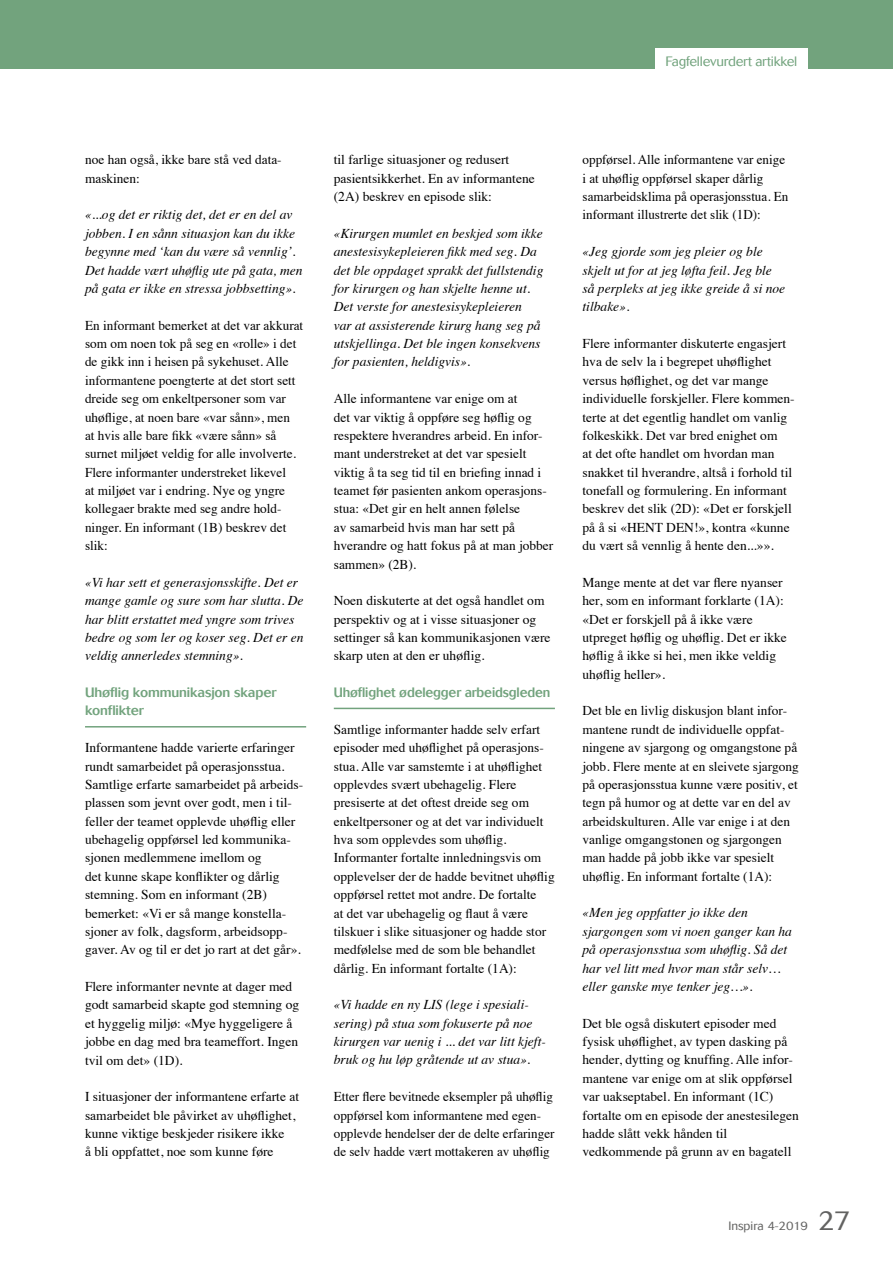
<style>
.page{position:relative;width:893px;height:1263px;background:#fff}
.page>*{position:absolute;margin:0;border:0;box-sizing:border-box;transform-origin:0 0}
.t1{font:300 27px "Cosmos";color:#626261}
.t2{font:13.5px/18.3px "Times";color:#000}
.t3{font:italic 13.5px/18.3px "Times";color:#000}
.t4{font:500 13.5px/18.3px "Cosmos";letter-spacing:-.01em;color:#72a37d}
.t5{font:500 13.5px "Cosmos";letter-spacing:-.01em;color:#72a37d;scale:.96 1}
.t6{font:300 13.5px "Cosmos";letter-spacing:-.015em;color:#72a37d}
.t7{font:300 12px "Cosmos";color:#626261}
</style>
<div class="page">
<hr style="left:85px;top:726px;width:221px;height:1px;background:#72a37d">
<hr style="left:334px;top:708px;width:221px;height:1px;background:#72a37d">
<div style="left:0;top:0;width:893px;height:68px;background:#72a37d"></div>
<div style="left:656px;top:48px;width:152px;height:29px;background:#fff"></div>
<p class="t6" style="left:665px;top:54px;width:134px">Fagfellevurdert artikkel</p>
<p class="t2" style="left:85px;top:149px;width:198px">noe han også, ikke bare stå ved data&shy;maskinen:</p>
<p class="t3" style="left:85px;top:205px;width:219px">«...og det er riktig det, det er en del av jobben. I en sånn situasjon kan du ikke begynne med ‘kan du være så vennlig’.<br>Det hadde vært uhøflig ute på gata, men på gata er ikke en stressa jobbsetting».</p>
<p class="t2" style="left:85px;top:315px;width:220px">En informant bemerket at det var akkurat som om noen tok på seg en «rolle» i det de gikk inn i heisen på sykehuset. Alle informantene poengterte at det stort sett dreide seg om enkeltpersoner som var uhøflige, at noen bare «var sånn», men<br>at hvis alle bare fikk «være sånn» så surnet miljøet veldig for alle involverte.<br>Flere informanter understreket likevel<br>at miljøet var i endring. Nye og yngre kollegaer brakte med seg andre hold&shy;ninger. En informant (1B) beskrev det slik:</p>
<p class="t3" style="left:85px;top:572px;width:220px">«Vi har sett et generasjonsskifte. Det er mange gamle og sure som har slutta. De har blitt erstattet med yngre som trives bedre og som ler og koser seg. Det er en veldig annerledes stemning».</p>
<p class="t4" style="left:85px;top:683px;width:193px">Uhøflig kommunikasjon skaper konflikter</p>
<p class="t2" style="left:85px;top:737px;width:220px">Informantene hadde varierte erfaringer rundt samarbeidet på operasjonsstua.<br>Samtlige erfarte samarbeidet på arbeids&shy;plassen som jevnt over godt, men i til&shy;feller der teamet opplevde uhøflig eller ubehagelig oppførsel led kommunika&shy;sjonen medlemmene imellom og<br>det kunne skape konflikter og dårlig stemning. Som en informant (2B) bemerket: «Vi er så mange konstella&shy;sjoner av folk, dagsform, arbeidsopp&shy;gaver. Av og til er det jo rart at det går».</p>
<p class="t2" style="left:85px;top:976px;width:216px">Flere informanter nevnte at dager med godt samarbeid skapte god stemning og et hyggelig miljø: «Mye hyggeligere å jobbe en dag med bra teameffort. Ingen tvil om det» (1D).</p>
<p class="t2" style="left:85px;top:1086px;width:216px">I situasjoner der informantene erfarte at samarbeidet ble påvirket av uhøflighet, kunne viktige beskjeder risikere ikke<br>å bli oppfattet, noe som kunne føre</p>
<p class="t2" style="left:334px;top:149px;width:202px">til farlige situasjoner og redusert pasientsikkerhet. En av informantene (2A) beskrev en episode slik:</p>
<p class="t3" style="left:334px;top:223px;width:211px">«Kirurgen mumlet en beskjed som ikke anestesisykepleieren fikk med seg. Da det ble oppdaget sprakk det fullstendig for kirurgen og han skjelte henne ut.<br>Det verste for anestesisykepleieren<br>var at assisterende kirurg hang seg på utskjellinga. Det ble ingen konsekvens for pasienten, heldigvis».</p>
<p class="t2" style="left:334px;top:388px;width:221px">Alle informantene var enige om at<br>det var viktig å oppføre seg høflig og respektere hverandres arbeid. En infor&shy;mant understreket at det var spesielt viktig å ta seg tid til en briefing innad i teamet før pasienten ankom operasjons&shy;stua: «Det gir en helt annen følelse<br>av samarbeid hvis man har sett på hverandre og hatt fokus på at man jobber sammen» (2B).</p>
<p class="t2" style="left:334px;top:590px;width:218px">Noen diskuterte at det også handlet om perspektiv og at i visse situasjoner og settinger så kan kommunikasjonen være skarp uten at den er uhøflig.</p>
<p class="t5" style="left:334px;top:684px;width:227px">Uhøflighet ødelegger arbeidsgleden</p>
<p class="t2" style="left:334px;top:719px;width:222px">Samtlige informanter hadde selv erfart episoder med uhøflighet på operasjons&shy;stua. Alle var samstemte i at uhøflighet opplevdes svært ubehagelig. Flere presiserte at det oftest dreide seg om enkeltpersoner og at det var individuelt hva som opplevdes som uhøflig.<br>Informanter fortalte innledningsvis om opplevelser der de hadde bevitnet uhøflig oppførsel rettet mot andre. De fortalte<br>at det var ubehagelig og flaut å være tilskuer i slike situasjoner og hadde stor medfølelse med de som ble behandlet dårlig. En informant fortalte (1A):</p>
<p class="t3" style="left:334px;top:995px;width:214px">«Vi hadde en ny LIS (lege i spesiali&shy;sering) på stua som fokuserte på noe kirurgen var uenig i ... det var litt kjeft&shy;bruk og hu løp gråtende ut av stua».</p>
<p class="t2" style="left:334px;top:1086px;width:222px">Etter flere bevitnede eksempler på uhøflig oppførsel kom informantene med egen&shy;opplevde hendelser der de delte erfaringer de selv hadde vært mottakeren av uhøflig</p>
<p class="t2" style="left:583px;top:149px;width:207px">oppførsel. Alle informantene var enige i at uhøflig oppførsel skaper dårlig samarbeidsklima på operasjonsstua. En informant illustrerte det slik (1D):</p>
<p class="t3" style="left:583px;top:242px;width:204px">«Jeg gjorde som jeg pleier og ble skjelt ut for at jeg løfta feil. Jeg ble så perpleks at jeg ikke greide å si noe tilbake».</p>
<p class="t2" style="left:583px;top:333px;width:214px">Flere informanter diskuterte engasjert hva de selv la i begrepet uhøflighet versus høflighet, og det var mange individuelle forskjeller. Flere kommen&shy;terte at det egentlig handlet om vanlig folkeskikk. Det var bred enighet om<br>at det ofte handlet om hvordan man snakket til hverandre, altså i forhold til tonefall og formulering. En informant beskrev det slik (2D): «Det er forskjell på å si «HENT DEN!», kontra «kunne du vært så vennlig å hente den...»».</p>
<p class="t2" style="left:583px;top:572px;width:206px">Mange mente at det var flere nyanser her, som en informant forklarte (1A): «Det er forskjell på å ikke være utpreget høflig og uhøflig. Det er ikke høflig å ikke si hei, men ikke veldig uhøflig heller».</p>
<p class="t2" style="left:583px;top:700px;width:218px">Det ble en livlig diskusjon blant infor&shy;mantene rundt de individuelle oppfat&shy;ningene av sjargong og omgangstone på jobb. Flere mente at en sleivete sjargong på operasjonsstua kunne være positiv, et tegn på humor og at dette var en del av arbeidskulturen. Alle var enige i at den vanlige omgangstonen og sjargongen man hadde på jobb ikke var spesielt uhøflig. En informant fortalte (1A):</p>
<p class="t3" style="left:583px;top:903px;width:211px">«Men jeg oppfatter jo ikke den sjargongen som vi noen ganger kan ha på operasjonsstua som uhøflig. Så det har vel litt med hvor man står selv… eller ganske mye tenker jeg…».</p>
<p class="t2" style="left:583px;top:1013px;width:218px">Det ble også diskutert episoder med fysisk uhøflighet, av typen dasking på hender, dytting og knuffing. Alle infor&shy;mantene var enige om at slik oppførsel var uakseptabel. En informant (1C) fortalte om en episode der anestesilegen hadde slått vekk hånden til vedkommende på grunn av en bagatell</p>
<p class="t7" style="left:728px;top:1219px;width:81px">Inspira 4-2019</p>
<h1 class="t1" style="left:818px;top:1205px;width:34px">27</h1>
</div>
